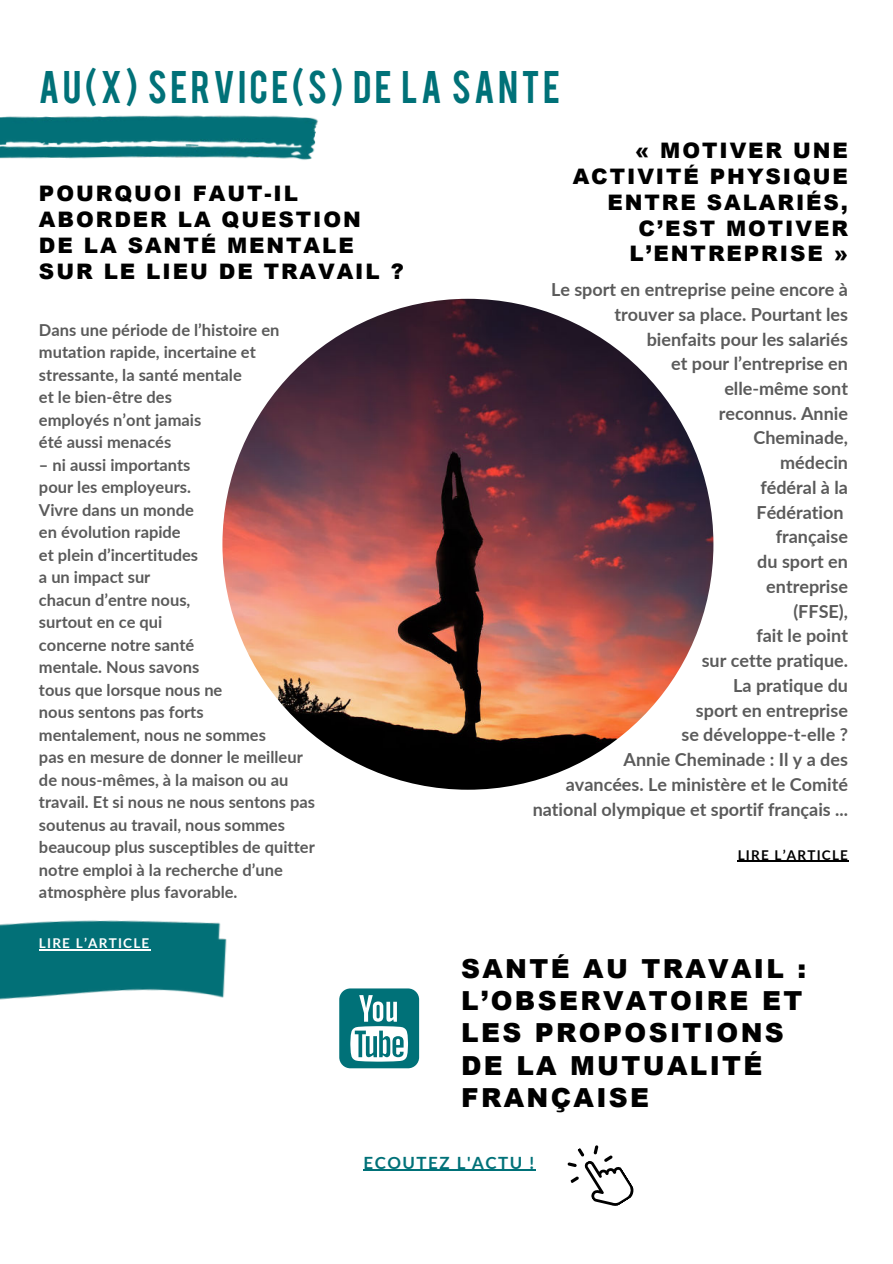
<style>
.page{position:relative;width:893px;height:1264px;background:#fff}
.page>*{position:absolute;margin:0;border:0;box-sizing:border-box;transform-origin:0 0}
.t1{font:35.85px "Bebas";letter-spacing:.09em;color:#007178}
.t2{font:900 26.25px/32.4px "Arial";letter-spacing:.09em;color:#000}
.t3{font:900 21.3px/25.8px "Arial";letter-spacing:.09em;color:#000}
.t4{font:700 18px/24.8px "Lato";color:#000;text-align:right}
.t5{font:700 16.8px "Lato";letter-spacing:.09em;color:#007178}
.t6{font:700 16.5px/22.5px "Lato";color:#000}
.t7{font:700 13.5px "Lato";letter-spacing:.09em;color:#fff}
.t8{font:700 13.5px "Lato";letter-spacing:.09em;color:#000}
</style>
<div class="page">
<img style="left:222px;top:299px;width:491px;height:490px;border-radius:50%">
<img style="left:0;top:115px;width:318px;height:45px">
<img style="left:0;top:920px;width:227px;height:80px">
<hr style="left:39px;top:949px;width:111px;height:1px;background:#fff">
<hr style="left:737px;top:860px;width:112px;height:1px;background:#000">
<div style="left:339px;top:988px;width:80px;height:80px;background:#007178;border-radius:11px"></div>
<svg style="left:350px;top:995px;width:58px;height:66px"></svg>
<svg style="left:567px;top:1145px;width:67px;height:61px"></svg>
<hr style="left:363px;top:1169px;width:172px;height:1px;background:#007178">
<h1 class="t1" style="left:39px;top:61px;width:522px">AU(X) SERVICE(S) DE LA SANTE</h1>
<p class="t3" style="left:39px;top:180px;width:366px">POURQUOI FAUT-IL<br>ABORDER LA QUESTION<br>DE LA SANTÉ MENTALE<br>SUR LE LIEU DE TRAVAIL ?</p>
<p class="t6" style="left:39px;top:318px;width:242px">Dans une période de l’histoire en mutation rapide, incertaine et stressante, la santé mentale<br>et le bien-être des<br>employés n’ont jamais<br>été aussi menacés</p>
<p class="t6" style="left:39px;top:453px;width:278px">– ni aussi importants<br>pour les employeurs.<br>Vivre dans un monde<br>en évolution rapide<br>et plein d’incertitudes<br>a un impact sur<br>chacun d’entre nous,<br>surtout en ce qui<br>concerne notre santé<br>mentale. Nous savons<br>tous que lorsque nous ne<br>nous sentons pas forts<br>mentalement, nous ne sommes<br>pas en mesure de donner le meilleur de nous-mêmes, à la maison ou au travail. Et si nous ne nous sentons pas soutenus au travail, nous sommes beaucoup plus susceptibles de quitter notre emploi à la recherche d’une atmosphère plus favorable.</p>
<p class="t7" style="left:39px;top:933px;width:112px">LIRE L’ARTICLE</p>
<p class="t3" style="left:572px;top:137px;width:277px;text-align:right">« MOTIVER UNE<br>ACTIVITÉ PHYSIQUE<br>ENTRE SALARIÉS,<br>C’EST MOTIVER<br>L’ENTREPRISE »</p>
<p class="t4" style="left:532px;top:276px;width:317px">Le sport en entreprise peine encore à trouver sa place. Pourtant les<br>bienfaits pour les salariés<br>et pour l’entreprise en<br>elle-même sont<br>reconnus. Annie<br>Cheminade,<br>médecin<br>fédéral à la<br>Fédération<br>française<br>du sport en<br>entreprise<br>(FFSE),<br>fait le point<br>sur cette pratique.<br>La pratique du<br>sport en entreprise<br>se développe-t-elle ?<br>Annie Cheminade : Il y a des<br>avancées. Le ministère et le Comité national olympique et sportif français ...</p>
<p class="t8" style="left:737px;top:844px;width:112px">LIRE L’ARTICLE</p>
<h2 class="t2" style="left:461px;top:951px;width:346px">SANTÉ AU TRAVAIL :<br>L’OBSERVATOIRE ET<br>LES PROPOSITIONS<br>DE LA MUTUALITÉ<br>FRANÇAISE</h2>
<p class="t5" style="left:363px;top:1150px;width:172px">ECOUTEZ L'ACTU !</p>
</div>
